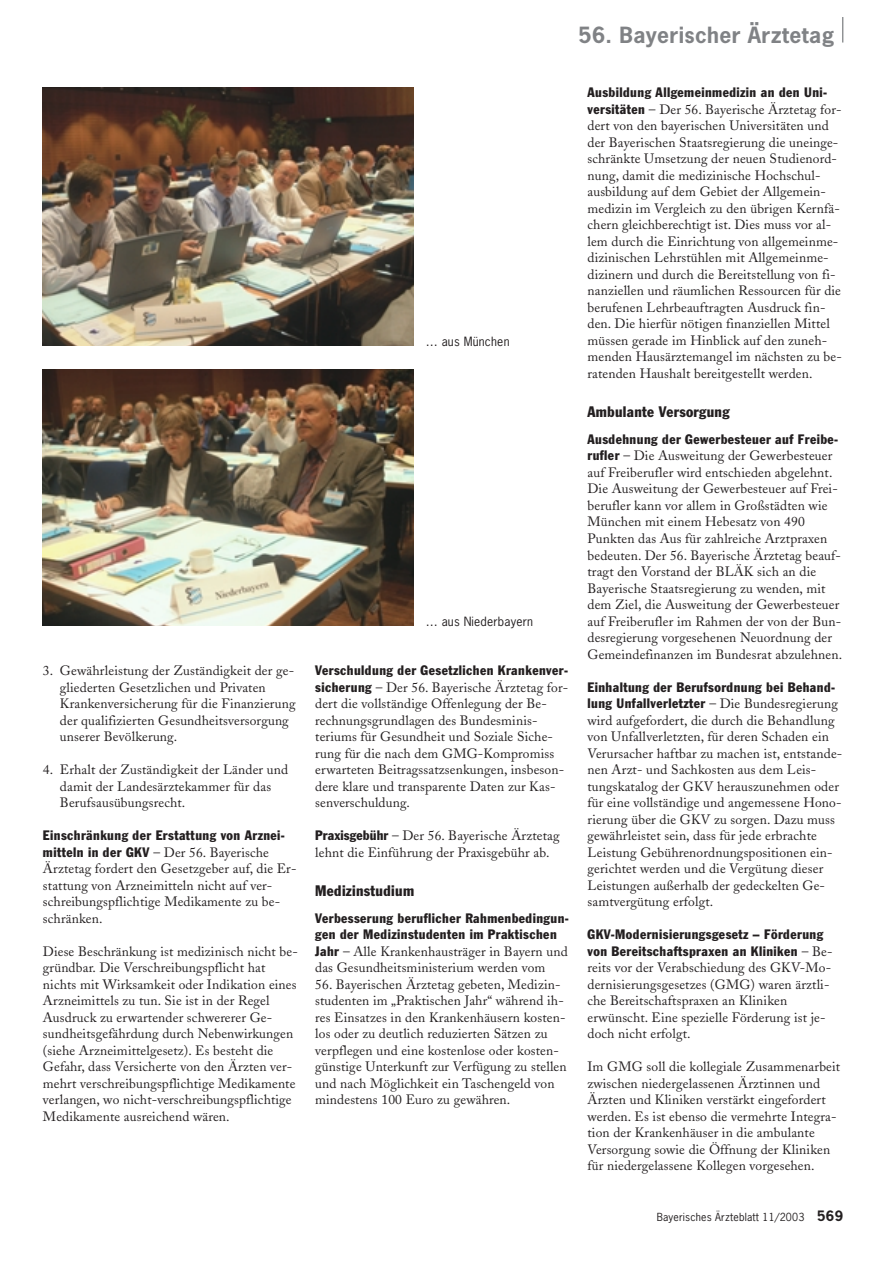
<style>
.page{position:relative;width:893px;height:1262px;background:#fff}
.page>*{position:absolute;margin:0;border:0;box-sizing:border-box;transform-origin:0 0}
.t1{font:700 21px "News Gothic";letter-spacing:.02em;color:#808285}
.t2{font:condensed 15px "Franklin Gothic";letter-spacing:.02em;color:#231f20}
.t3{font:13.5px/16.5px "Adobe Caslon";letter-spacing:.01em;color:#231f20}
.t4{font:condensed 13.5px/16.5px "Franklin Gothic";letter-spacing:.03em;color:#231f20}
.t5{font:12px "News Gothic";letter-spacing:.015em;color:#231f20}
.t6{font:10.5px "News Gothic";letter-spacing:.015em;color:#231f20}
.s1{font-family:"Franklin Gothic";font-stretch:condensed}
.s2{font-family:"Adobe Caslon";font-stretch:normal}
.s3{font-weight:700;font-size:13.5px}
</style>
<div class="page">
<svg style="left:842px;top:17px;width:1px;height:26px"></svg>
<img style="left:43px;top:87px;width:370px;height:258px">
<img style="left:43px;top:369px;width:370px;height:256px">
<p class="t3" style="left:60px;top:664px;width:237px;text-indent:-17px">3. Gewährleistung der Zuständigkeit der ge&shy;gliederten Gesetzlichen und Privaten Krankenversicherung für die Finanzierung der qualifizierten Gesundheitsversorgung unserer Bevölkerung.</p>
<p class="t3" style="left:60px;top:763px;width:230px;text-indent:-17px">4. Erhalt der Zuständigkeit der Länder und damit der Landesärztekammer für das<br>Berufsausübungsrecht.</p>
<p class="t4" style="left:43px;top:828px;width:243px">Einschränkung der Erstattung von Arznei-</p>
<p class="t3" style="left:43px;top:845px;width:255px"><span class="s1">mitteln in der GKV</span> – Der 56. Bayerische Ärztetag fordert den Gesetzgeber auf, die Er&shy;stattung von Arzneimitteln nicht auf ver&shy;schreibungspflichtige Medikamente zu be&shy;schränken.</p>
<p class="t3" style="left:43px;top:944px;width:256px">Diese Beschränkung ist medizinisch nicht be&shy;gründbar. Die Verschreibungspflicht hat nichts mit Wirksamkeit oder Indikation eines Arzneimittels zu tun. Sie ist in der Regel Ausdruck zu erwartender schwererer Ge&shy;sundheitsgefährdung durch Nebenwirkungen (siehe Arzneimittelgesetz). Es besteht die Gefahr, dass Versicherte von den Ärzten ver&shy;mehrt verschreibungspflichtige Medikamente verlangen, wo nicht-verschreibungspflichtige Medikamente ausreichend wären.</p>
<h1 class="t1" style="left:578px;top:26px;width:257px">56. Bayerischer Ärztetag</h1>
<p class="t5" style="left:426px;top:336px;width:85px">… aus München</p>
<p class="t5" style="left:426px;top:616px;width:109px">… aus Niederbayern</p>
<p class="t4" style="left:315px;top:663px;width:254px">Verschuldung der Gesetzlichen Krankenver-</p>
<p class="t3" style="left:315px;top:680px;width:254px"><span class="s1">sicherung</span> – Der 56. Bayerische Ärztetag for&shy;dert die vollständige Offenlegung der Be&shy;rechnungsgrundlagen des Bundesminis&shy;teriums für Gesundheit und Soziale Siche&shy;rung für die nach dem GMG-Kompromiss erwarteten Beitragssatzsenkungen, insbeson&shy;dere klare und transparente Daten zur Kas&shy;senverschuldung.</p>
<p class="t3" style="left:315px;top:829px;width:246px"><span class="s1">Praxisgebühr</span> – Der 56. Bayerische Ärztetag lehnt die Einführung der Praxisgebühr ab.</p>
<p class="t2" style="left:315px;top:885px;width:100px">Medizinstudium</p>
<p class="t4" style="left:315px;top:910px;width:255px">Verbesserung beruflicher Rahmenbedingun&shy;gen der Medizinstudenten im Praktischen</p>
<p class="t3" style="left:315px;top:944px;width:254px"><span class="s1">Jahr</span> – Alle Krankenhausträger in Bayern und das Gesundheitsministerium werden vom</p>
<p class="t3" style="left:315px;top:977px;width:253px">56. Bayerischen Ärztetag gebeten, Medizin&shy;studenten im „Praktischen Jahr“ während ih&shy;res Einsatzes in den Krankenhäusern kosten&shy;los oder zu deutlich reduzierten Sätzen zu verpflegen und eine kostenlose oder kosten&shy;günstige Unterkunft zur Verfügung zu stellen und nach Möglichkeit ein Taschengeld von mindestens 100 Euro zu gewähren.</p>
<p class="t4" style="left:587px;top:85px;width:241px">Ausbildung Allgemeinmedizin an den Uni-</p>
<p class="t3" style="left:587px;top:103px;width:256px"><span class="s1">versitäten</span> – Der 56. Bayerische Ärztetag for&shy;dert von den bayerischen Universitäten und der Bayerischen Staatsregierung die uneinge&shy;schränkte Umsetzung der neuen Studienord&shy;nung, damit die medizinische Hochschul&shy;ausbildung auf dem Gebiet der Allgemein&shy;medizin im Vergleich zu den übrigen Kernfä&shy;chern gleichberechtigt ist. Dies muss vor al&shy;lem durch die Einrichtung von allgemeinme&shy;dizinischen Lehrstühlen mit Allgemeinme&shy;dizinern und durch die Bereitstellung von fi&shy;nanziellen und räumlichen Ressourcen für die berufenen Lehrbeauftragten Ausdruck fin&shy;den. Die hierfür nötigen finanziellen Mittel müssen gerade im Hinblick auf den zuneh&shy;menden Hausärztemangel im nächsten zu be&shy;ratenden Haushalt bereitgestellt werden.</p>
<p class="t2" style="left:587px;top:406px;width:144px">Ambulante Versorgung</p>
<p class="t4" style="left:587px;top:432px;width:252px">Ausdehnung der Gewerbesteuer auf Freibe-</p>
<p class="t3" style="left:587px;top:449px;width:256px"><span class="s1">rufler</span> – Die Ausweitung der Gewerbesteuer auf Freiberufler wird entschieden abgelehnt.<br>Die Ausweitung der Gewerbesteuer auf Frei&shy;berufler kann vor allem in Großstädten wie München mit einem Hebesatz von 490<br>Punkten das Aus für zahlreiche Arztpraxen bedeuten. Der 56. Bayerische Ärztetag beauf&shy;tragt den Vorstand der BLÄK sich an die Bayerische Staatsregierung zu wenden, mit dem Ziel, die Ausweitung der Gewerbesteuer auf Freiberufler im Rahmen der von der Bun&shy;desregierung vorgesehenen Neuordnung der Gemeindefinanzen im Bundesrat abzulehnen.</p>
<p class="t4" style="left:587px;top:679px;width:252px">Einhaltung der Berufsordnung bei Behand&shy;lung Unfallverletzter <span class="s2">– Die Bundesregierung</span></p>
<p class="t3" style="left:587px;top:713px;width:256px">wird aufgefordert, die durch die Behandlung von Unfallverletzten, für deren Schaden ein Verursacher haftbar zu machen ist, entstande&shy;nen Arzt- und Sachkosten aus dem Leis&shy;tungskatalog der GKV herauszunehmen oder für eine vollständige und angemessene Hono&shy;rierung über die GKV zu sorgen. Dazu muss gewährleistet sein, dass für jede erbrachte Leistung Gebührenordnungspositionen ein&shy;gerichtet werden und die Vergütung dieser Leistungen außerhalb der gedeckelten Ge&shy;samtvergütung erfolgt.</p>
<p class="t4" style="left:587px;top:927px;width:246px">GKV-Modernisierungsgesetz – Förderung von Bereitschaftspraxen an Kliniken <span class="s2">– Be-</span></p>
<p class="t3" style="left:587px;top:961px;width:245px">reits vor der Verabschiedung des GKV-Mo&shy;dernisierungsgesetzes (GMG) waren ärztli&shy;che Bereitschaftspraxen an Kliniken erwünscht. Eine spezielle Förderung ist je&shy;doch nicht erfolgt.</p>
<p class="t3" style="left:587px;top:1060px;width:254px">Im GMG soll die kollegiale Zusammenarbeit zwischen niedergelassenen Ärztinnen und Ärzten und Kliniken verstärkt eingefordert werden. Es ist ebenso die vermehrte Integra&shy;tion der Krankenhäuser in die ambulante Versorgung sowie die Öffnung der Kliniken für niedergelassene Kollegen vorgesehen.</p>
<p class="t6" style="left:656px;top:1212px;width:188px">Bayerisches Ärzteblatt 11/2003 <span class="s3">569</span></p>
</div>
